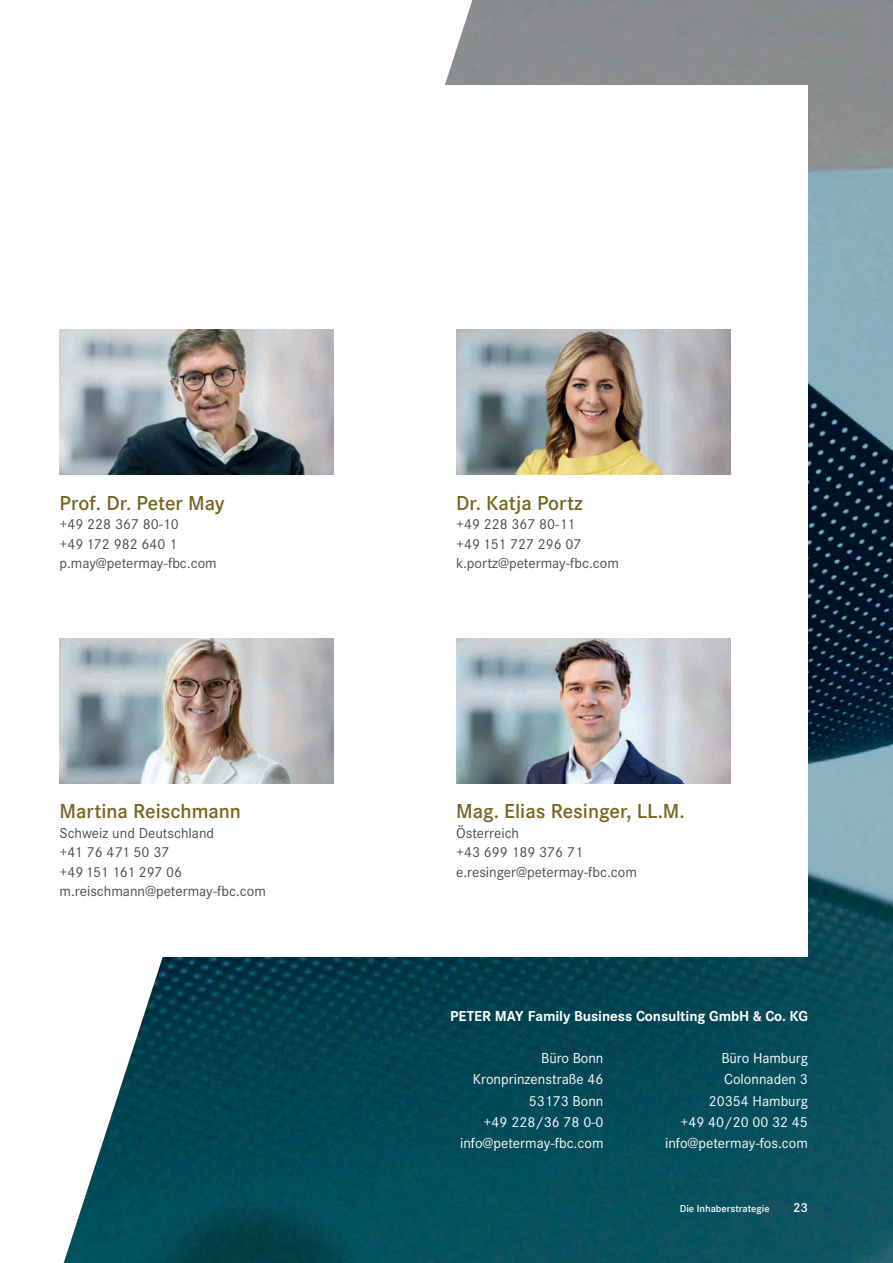
<style>
.page{position:relative;width:893px;height:1263px;background:#fff}
.page>*{position:absolute;margin:0;border:0;box-sizing:border-box;transform-origin:0 0}
.t1{font:600 21px "Corporate S";color:#786522}
.t2{font:15px/19.5px "Corporate S";color:#4b4c4d}
.t3{font:15px/21.3px "Corporate S";color:#fff;text-align:right}
.t4{font:700 15px "Corporate S";letter-spacing:-.005em;color:#fff}
.t5{font:600 13.5px "Corporate S";color:#fff}
.t6{font:600 10.5px "Corporate S";color:#fff}
</style>
<div class="page">
<img style="left:63px;top:0;width:830px;height:1263px">
<div style="left:106px;top:85px;width:702px;height:872px;background:#fff"></div>
<img style="left:60px;top:330px;width:274px;height:144px">
<img style="left:456px;top:330px;width:274px;height:144px">
<img style="left:60px;top:639px;width:274px;height:144px">
<img style="left:456px;top:639px;width:274px;height:144px">
<h1 class="t1" style="left:60px;top:488px;width:167px">Prof. Dr. Peter May</h1>
<p class="t2" style="left:60px;top:514px;width:159px">+49 228 367 80-10<br>+49 172 982 640 1 p.may@petermay-fbc.com</p>
<h1 class="t1" style="left:60px;top:797px;width:183px">Martina Reischmann</h1>
<p class="t2" style="left:60px;top:822px;width:208px">Schweiz und Deutschland<br>+41 76 471 50 37<br>+49 151 161 297 06 m.reischmann@petermay-fbc.com</p>
<h1 class="t1" style="left:456px;top:488px;width:128px">Dr. Katja Portz</h1>
<p class="t2" style="left:456px;top:514px;width:164px">+49 228 367 80-11<br>+49 151 727 296 07 k.portz@petermay-fbc.com</p>
<h1 class="t1" style="left:456px;top:797px;width:230px">Mag. Elias Resinger, LL.M.</h1>
<p class="t2" style="left:456px;top:822px;width:182px">Österreich<br>+43 699 189 376 71 e.resinger@petermay-fbc.com</p>
<p class="t4" style="left:450px;top:1005px;width:359px">PETER MAY Family Business Consulting GmbH &amp; Co. KG</p>
<p class="t3" style="left:665px;top:1047px;width:144px">Büro Hamburg<br>Colonnaden 3<br>20354 Hamburg<br>+49 40/20 00 32 45 info@petermay-fos.com</p>
<p class="t3" style="left:460px;top:1047px;width:145px">Büro Bonn<br>Kronprinzenstraße 46<br>53173 Bonn<br>+49 228/36 78 0-0 info@petermay-fbc.com</p>
<p class="t6" style="left:680px;top:1201px;width:91px">Die Inhaberstrategie</p>
<p class="t5" style="left:793px;top:1198px;width:16px">23</p>
</div>
